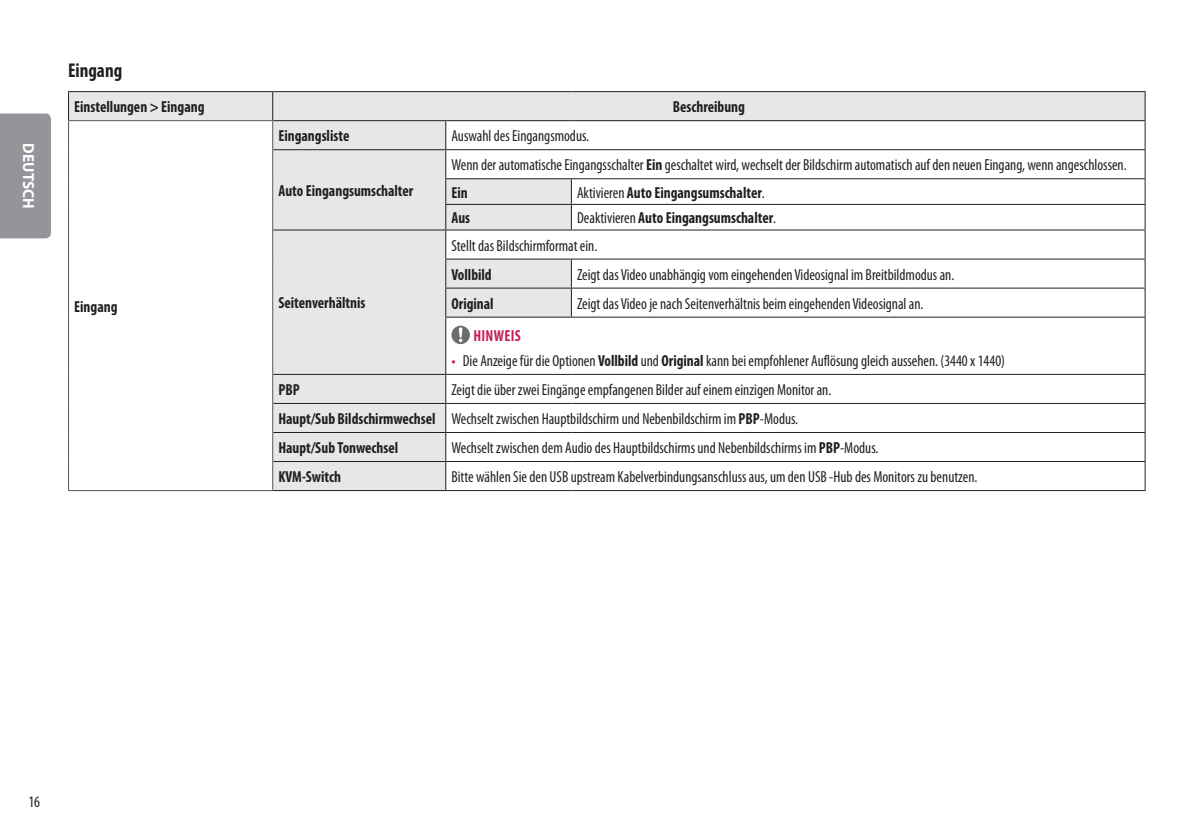
<style>
.page{position:relative;width:1191px;height:840px;background:#fff}
.page>*{position:absolute;margin:0;border:0;box-sizing:border-box;transform-origin:0 0}
.Title3{font:700 condensed 20px "Myriad Pro";color:#231f20;scale:.95 1}
.Body{font:condensed 16px "Myriad Pro";color:#231f20;scale:.95 1}
.Body_Bold{font:700 condensed 16px "Myriad Pro";color:#231f20;scale:.95 1}
.Body-2{font:700 condensed 16px "Myriad Pro";color:#231f20;scale:.95 1}
.Body_Bold_Center{font:700 condensed 16px "Myriad Pro";color:#231f20;scale:.95 1}
.t1{font:700 16px "Myriad Pro";color:#fff;scale:.95 1}
.Warning{font:700 condensed 16px "Myriad Pro";letter-spacing:.02em;color:#c8205d;scale:.95 1}
.s1{font-weight:700}
.s2{font-weight:400}
.s3{font-family:"LG Smart";font-stretch:normal;color:#c8205d}
</style>
<div class="page">
<div style="left:0;top:113px;width:51px;height:125px;background:#939598"></div>
<svg style="left:69px;top:92px;width:1075px;height:398px"></svg>
<svg style="left:446px;top:121px;width:698px;height:137px"></svg>
<hr style="left:1144px;top:317px;width:1px;height:56px;background:#231f20">
<svg style="left:1144px;top:374px;width:1px;height:116px"></svg>
<hr style="left:571px;top:258px;width:574px;height:1px;background:#231f20">
<hr style="left:571px;top:287px;width:574px;height:1px;background:#231f20">
<hr style="left:445px;top:178px;width:126px;height:1px;background:#231f20">
<hr style="left:571px;top:178px;width:574px;height:1px;background:#231f20">
<hr style="left:445px;top:204px;width:126px;height:1px;background:#231f20">
<hr style="left:571px;top:204px;width:574px;height:1px;background:#231f20">
<svg style="left:571px;top:179px;width:1px;height:50px"></svg>
<hr style="left:446px;top:229px;width:125px;height:1px;background:#231f20">
<hr style="left:571px;top:229px;width:574px;height:1px;background:#231f20">
<hr style="left:68px;top:91px;width:205px;height:1px;background:#231f20">
<hr style="left:273px;top:91px;width:173px;height:1px;background:#231f20">
<hr style="left:446px;top:91px;width:125px;height:1px;background:#231f20">
<hr style="left:571px;top:91px;width:574px;height:1px;background:#231f20">
<hr style="left:446px;top:120px;width:125px;height:1px;background:#231f20">
<hr style="left:571px;top:120px;width:574px;height:1px;background:#231f20">
<hr style="left:273px;top:120px;width:173px;height:1px;background:#231f20">
<hr style="left:445px;top:258px;width:126px;height:1px;background:#231f20">
<svg style="left:1144px;top:92px;width:1px;height:224px"></svg>
<hr style="left:445px;top:287px;width:126px;height:1px;background:#231f20">
<svg style="left:571px;top:259px;width:1px;height:57px"></svg>
<hr style="left:273px;top:149px;width:173px;height:1px;background:#231f20">
<hr style="left:446px;top:149px;width:125px;height:1px;background:#231f20">
<svg style="left:445px;top:121px;width:1px;height:195px"></svg>
<hr style="left:571px;top:149px;width:574px;height:1px;background:#231f20">
<hr style="left:273px;top:229px;width:173px;height:1px;background:#231f20">
<hr style="left:445px;top:316px;width:126px;height:1px;background:#231f20">
<hr style="left:445px;top:317px;width:1px;height:56px;background:#231f20">
<hr style="left:571px;top:316px;width:574px;height:1px;background:#231f20">
<hr style="left:446px;top:373px;width:125px;height:1px;background:#231f20">
<hr style="left:571px;top:373px;width:574px;height:1px;background:#231f20">
<hr style="left:446px;top:402px;width:125px;height:1px;background:#231f20">
<hr style="left:571px;top:402px;width:574px;height:1px;background:#231f20">
<hr style="left:446px;top:431px;width:125px;height:1px;background:#231f20">
<hr style="left:571px;top:431px;width:574px;height:1px;background:#231f20">
<hr style="left:446px;top:461px;width:125px;height:1px;background:#231f20">
<hr style="left:571px;top:461px;width:574px;height:1px;background:#231f20">
<hr style="left:446px;top:490px;width:125px;height:1px;background:#231f20">
<hr style="left:571px;top:490px;width:574px;height:1px;background:#231f20">
<hr style="left:68px;top:120px;width:205px;height:1px;background:#57585a">
<svg style="left:68px;top:92px;width:1px;height:225px"></svg>
<svg style="left:272px;top:92px;width:1px;height:225px"></svg>
<hr style="left:68px;top:317px;width:1px;height:57px;background:#57585a">
<hr style="left:272px;top:317px;width:1px;height:57px;background:#57585a">
<svg style="left:68px;top:374px;width:1px;height:116px"></svg>
<hr style="left:68px;top:490px;width:205px;height:1px;background:#57585a">
<svg style="left:272px;top:374px;width:1px;height:116px"></svg>
<hr style="left:273px;top:373px;width:173px;height:1px;background:#231f20">
<svg style="left:445px;top:374px;width:1px;height:116px"></svg>
<hr style="left:273px;top:402px;width:173px;height:1px;background:#231f20">
<hr style="left:273px;top:431px;width:173px;height:1px;background:#231f20">
<hr style="left:273px;top:461px;width:173px;height:1px;background:#231f20">
<hr style="left:273px;top:490px;width:173px;height:1px;background:#231f20">
<svg style="left:451px;top:325px;width:19px;height:19px"></svg>
<p class="t1" style="left:39px;top:143px;width:70px;rotate:90deg">DEUTSCH</p>
<p class="Title3" style="left:68px;top:58px;width:58px">Eingang</p>
<p class="Body_Bold" style="left:74px;top:97px;width:139px">Einstellungen &gt; Eingang</p>
<p class="Body_Bold_Center" style="left:673px;top:97px;width:77px">Beschreibung</p>
<p class="Body_Bold" style="left:278px;top:126px;width:76px">Eingangsliste</p>
<p class="Body" style="left:451px;top:126px;width:147px">Auswahl des Eingangsmodus.</p>
<p class="Body_Bold" style="left:74px;top:296px;width:47px">Eingang</p>
<p class="Body_Bold" style="left:278px;top:180px;width:144px">Auto Eingangsumschalter</p>
<p class="Body_Bold" style="left:278px;top:293px;width:93px">Seitenverhältnis</p>
<p class="Body" style="left:451px;top:155px;width:712px">Wenn der automatische Eingangsschalter <span class="s1">Ein</span> geschaltet wird, wechselt der Bildschirm automatisch auf den neuen Eingang, wenn angeschlossen.</p>
<p class="Body_Bold" style="left:451px;top:182px;width:19px">Ein</p>
<p class="Body-2" style="left:577px;top:182px;width:199px"><span class="s2">Aktivieren</span> Auto Eingangsumschalter<span class="s2">.</span></p>
<p class="Body_Bold" style="left:451px;top:208px;width:21px">Aus</p>
<p class="Body-2" style="left:577px;top:208px;width:211px"><span class="s2">Deaktivieren</span> Auto Eingangsumschalter<span class="s2">.</span></p>
<p class="Body" style="left:451px;top:235px;width:155px">Stellt das Bildschirmformat ein.</p>
<p class="Body_Bold" style="left:451px;top:264px;width:44px">Vollbild</p>
<p class="Body" style="left:577px;top:264px;width:399px">Zeigt das Video unabhängig vom eingehenden Videosignal im Breitbildmodus an.</p>
<p class="Body_Bold" style="left:451px;top:293px;width:46px">Original</p>
<p class="Body" style="left:577px;top:293px;width:366px">Zeigt das Video je nach Seitenverhältnis beim eingehenden Videosignal an.</p>
<p class="Warning" style="left:473px;top:325px;width:51px">HINWEIS</p>
<p class="Body" style="left:451px;top:351px;width:584px"><span class="s3">•</span> Die Anzeige für die Optionen <span class="s1">Vollbild</span> und <span class="s1">Original</span> kann bei empfohlener Auflösung gleich aussehen. (3440 x 1440)</p>
<p class="Body_Bold" style="left:278px;top:379px;width:24px">PBP</p>
<p class="Body" style="left:451px;top:380px;width:401px">Zeigt die über zwei Eingänge empfangenen Bilder auf einem einzigen Monitor an.</p>
<p class="Body_Bold" style="left:278px;top:408px;width:167px">Haupt/Sub Bildschirmwechsel</p>
<p class="Body" style="left:451px;top:409px;width:366px">Wechselt zwischen Hauptbildschirm und Nebenbildschirm im <span class="s1">PBP</span>-Modus.</p>
<p class="Body_Bold" style="left:278px;top:437px;width:128px">Haupt/Sub Tonwechsel</p>
<p class="Body" style="left:451px;top:438px;width:451px">Wechselt zwischen dem Audio des Hauptbildschirms und Nebenbildschirms im <span class="s1">PBP</span>-Modus.</p>
<p class="Body_Bold" style="left:278px;top:466px;width:68px">KVM-Switch</p>
<p class="Body" style="left:451px;top:467px;width:555px">Bitte wählen Sie den USB upstream Kabelverbindungsanschluss aus, um den USB -Hub des Monitors zu benutzen.</p>
<p class="Body" style="left:28px;top:791px;width:14px">16</p>
</div>
